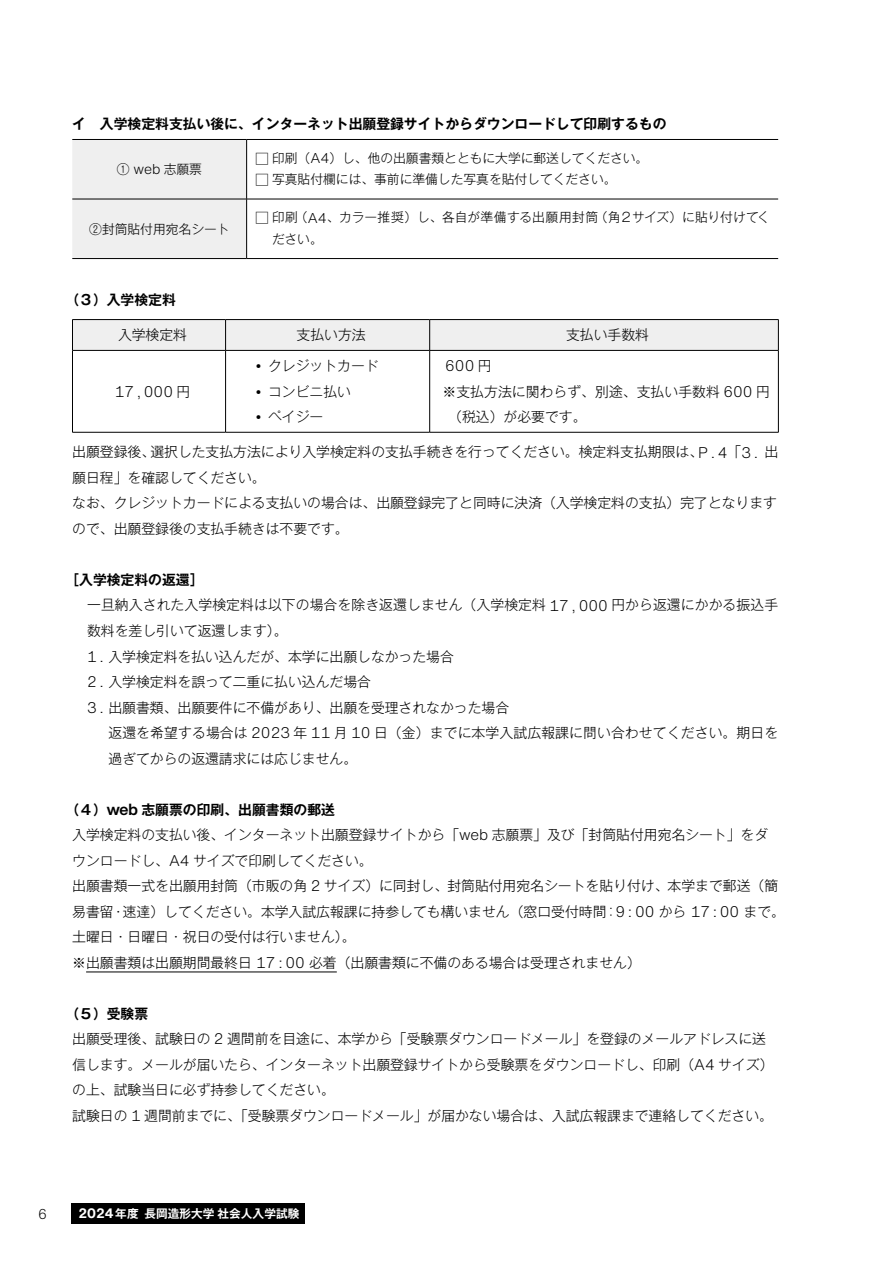
<style>
.page{position:relative;width:893px;height:1263px;background:#fff}
.page>*{position:absolute;margin:0;border:0;box-sizing:border-box;transform-origin:0 0}
.t1{font:300 15.15px "Helvetica Now Text";color:#000}
.t2{font:300 14.1px "Helvetica Now Text";color:#000}
.t3{font:300 13.8px/25.5px "Gothic MB101 Pr 6 N";color:#000}
.t4{font:700 13.8px "Gothic MB101 Pr 6 N De";color:#000}
.t5{font:300 12.75px/21.8px "Gothic MB101 Pr 6 N";color:#000}
.t6{font:700 11.7px "Gothic MB101 Pr 6 N De";color:#fff}
.s1{font-family:"Helvetica Now Text";font-size:14.1px}
.s2{font-size:13.8px}
.s3{font-family:"Koz Min Pro";font-weight:400}
.s4{font-family:"Gothic MB101 Pr 6 N";font-size:13.8px}
.s5{font-family:"Helvetica Now Text";font-size:15.15px}
.s6{font-family:"Helvetica Now Display";font-size:15.9px}
.s7{font-family:"Helvetica Now Text";font-size:13.5px}
</style>
<div class="page">
<div style="left:71px;top:1203px;width:234px;height:21px;background:#000"></div>
<hr style="left:86px;top:971px;width:251px;height:1px;background:#000">
<div style="left:72px;top:140px;width:174px;height:118px;background:#efefef"></div>
<hr style="left:72px;top:139px;width:175px;height:1px;background:#000">
<hr style="left:247px;top:139px;width:531px;height:1px;background:#000">
<hr style="left:246px;top:140px;width:1px;height:59px;background:#000">
<hr style="left:72px;top:199px;width:175px;height:1px;background:#000">
<hr style="left:247px;top:199px;width:531px;height:1px;background:#000">
<hr style="left:246px;top:199px;width:1px;height:59px;background:#000">
<hr style="left:72px;top:258px;width:175px;height:1px;background:#000">
<hr style="left:247px;top:258px;width:531px;height:1px;background:#000">
<svg style="left:73px;top:320px;width:705px;height:30px"></svg>
<hr style="left:72px;top:351px;width:1px;height:81px;background:#000">
<hr style="left:225px;top:351px;width:1px;height:81px;background:#000">
<hr style="left:429px;top:351px;width:1px;height:81px;background:#000">
<hr style="left:778px;top:351px;width:1px;height:81px;background:#000">
<hr style="left:72px;top:432px;width:154px;height:1px;background:#000">
<hr style="left:226px;top:432px;width:204px;height:1px;background:#000">
<hr style="left:430px;top:432px;width:349px;height:1px;background:#000">
<hr style="left:72px;top:319px;width:154px;height:1px;background:#000">
<hr style="left:72px;top:320px;width:1px;height:30px;background:#000">
<hr style="left:72px;top:350px;width:154px;height:1px;background:#000">
<hr style="left:226px;top:319px;width:204px;height:1px;background:#000">
<hr style="left:225px;top:320px;width:1px;height:30px;background:#000">
<hr style="left:226px;top:350px;width:204px;height:1px;background:#000">
<hr style="left:430px;top:319px;width:349px;height:1px;background:#000">
<hr style="left:429px;top:320px;width:1px;height:30px;background:#000">
<hr style="left:778px;top:320px;width:1px;height:30px;background:#000">
<hr style="left:430px;top:350px;width:349px;height:1px;background:#000">
<p class="t4" style="left:72px;top:112px;width:596px">イ　入学検定料支払い後に、インターネット出願登録サイトからダウンロードして印刷するもの</p>
<p class="t5" style="left:117px;top:157px;width:87px">① <span class="s1">web</span> 志願票</p>
<p class="t5" style="left:255px;top:146px;width:395px"><span class="s2">□</span> 印刷（<span class="s1">A4</span>）し、他の出願書類とともに大学に郵送してください。</p>
<p class="t5" style="left:255px;top:167px;width:363px"><span class="s2">□</span> 写真貼付欄には、事前に準備した写真を貼付してください。</p>
<p class="t5" style="left:89px;top:217px;width:142px">②封筒貼付用宛名シート</p>
<p class="t5" style="left:272px;top:206px;width:499px;text-indent:-17px"><span class="s2">□</span> 印刷（<span class="s1">A4</span>、カラー推奨）し、各自が準備する出願用封筒（角２サイズ）に貼り付けてください。</p>
<p class="t4" style="left:65px;top:288px;width:112px">（３）入学検定料</p>
<p class="t3" style="left:118px;top:321px;width:71px">入学検定料</p>
<p class="t3" style="left:297px;top:321px;width:71px">支払い方法</p>
<p class="t3" style="left:566px;top:321px;width:84px">支払い手数料</p>
<p class="t3" style="left:255px;top:352px;width:125px"><span class="s3">•</span> クレジットカード</p>
<p class="t3" style="left:255px;top:377px;width:97px"><span class="s3">•</span> コンビニ払い</p>
<p class="t3" style="left:255px;top:403px;width:70px"><span class="s3">•</span> ペイジー</p>
<p class="t1" style="left:445px;top:354px;width:48px">600 <span class="s4">円</span></p>
<p class="t3" style="left:448px;top:377px;width:323px;text-indent:-6px">※支払方法に関わらず、別途、支払い手数料 <span class="s5">600</span> 円（税込）が必要です。</p>
<p class="t3" style="left:72px;top:438px;width:707px">出願登録後、選択した支払方法により入学検定料の支払手続きを行ってください。検定料支払期限は、<span class="s5">P.4</span>「<span class="s5">3.</span> 出願日程」を確認してください。<br>なお、クレジットカードによる支払いの場合は、出願登録完了と同時に決済（入学検定料の支払）完了となりますので、出願登録後の支払手続きは不要です。</p>
<p class="t4" style="left:65px;top:568px;width:140px">［入学検定料の返還］</p>
<p class="t3" style="left:87px;top:591px;width:692px">一旦納入された入学検定料は以下の場合を除き返還しません（入学検定料 <span class="s5">17,000</span> 円から返還にかかる振込手数料を差し引いて返還します）。</p>
<p class="t3" style="left:87px;top:642px;width:368px"><span class="s5">1.</span> 入学検定料を払い込んだが、本学に出願しなかった場合</p>
<p class="t3" style="left:87px;top:668px;width:285px"><span class="s5">2.</span> 入学検定料を誤って二重に払い込んだ場合</p>
<p class="t3" style="left:108px;top:693px;width:671px;text-indent:-21px"><span class="s5">3.</span> 出願書類、出願要件に不備があり、出願を受理されなかった場合<br>返還を希望する場合は <span class="s5">2023</span> 年 <span class="s5">11</span> 月 <span class="s5">10</span> 日（金）までに本学入試広報課に問い合わせてください。期日を過ぎてからの返還請求には応じません。</p>
<p class="t4" style="left:65px;top:798px;width:271px">（４）<span class="s6">web</span> 志願票の印刷、出願書類の郵送</p>
<p class="t3" style="left:72px;top:821px;width:714px">入学検定料の支払い後、インターネット出願登録サイトから「<span class="s5">web</span> 志願票」及び「封筒貼付用宛名シート」をダウンロードし、<span class="s5">A4</span> サイズで印刷してください。<br>出願書類一式を出願用封筒（市販の角 <span class="s5">2</span> サイズ）に同封し、封筒貼付用宛名シートを貼り付け、本学まで郵送（簡易書留・速達）してください。本学入試広報課に持参しても構いません（窓口受付時間：<span class="s5">9:00</span> から <span class="s5">17:00</span> まで。土曜日・日曜日・祝日の受付は行いません）。<br>※出願書類は出願期間最終日 <span class="s5">17:00</span> 必着（出願書類に不備のある場合は受理されません）</p>
<p class="t4" style="left:65px;top:1002px;width:84px">（５）受験票</p>
<p class="t3" style="left:72px;top:1025px;width:703px">出願受理後、試験日の <span class="s5">2</span> 週間前を目途に、本学から「受験票ダウンロードメール」を登録のメールアドレスに送信します。メールが届いたら、インターネット出願登録サイトから受験票をダウンロードし、印刷（<span class="s5">A4</span> サイズ）の上、試験当日に必ず持参してください。<br>試験日の <span class="s5">1</span> 週間前までに、「受験票ダウンロードメール」が届かない場合は、入試広報課まで連絡してください。</p>
<p class="t1" style="left:115px;top:380px;width:77px">17,000 <span class="s4">円</span></p>
<p class="t2" style="left:38px;top:1203px;width:10px">6</p>
<p class="t6" style="left:78px;top:1204px;width:223px"><span class="s7">2024</span>年度 長岡造形大学社会人入学試験</p>
</div>
